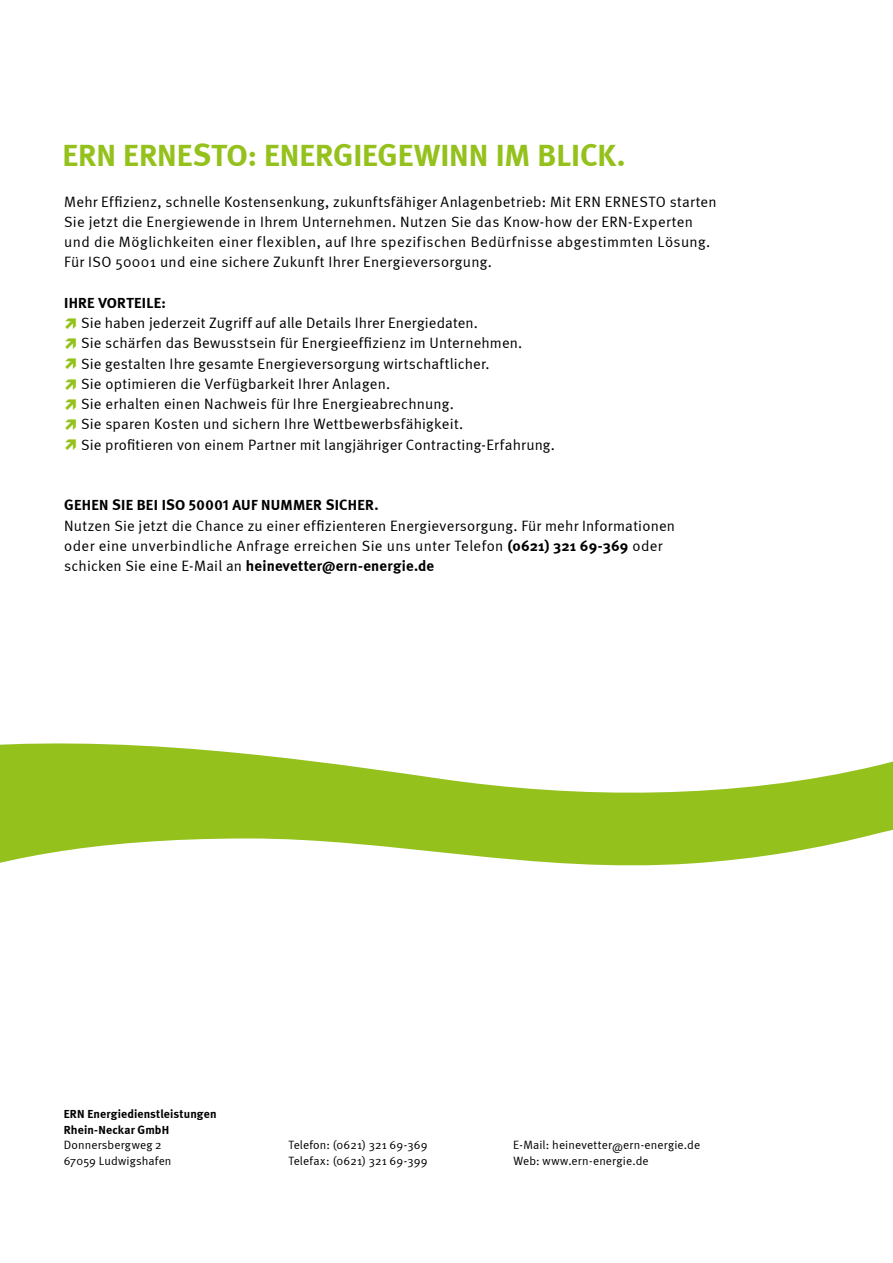
<style>
.page{position:relative;width:893px;height:1263px;background:#fff}
.page>*{position:absolute;margin:0;border:0;box-sizing:border-box;transform-origin:0 0}
.t1{font:700 31.5px "Meta";color:#94c11c}
.t2{font:15px/20.2px "Meta Normal";letter-spacing:.015em;color:#000}
.t3{font:700 15px "Meta";letter-spacing:.015em;color:#000}
.t4{font:12px/15.8px "Meta Normal";letter-spacing:.015em;color:#000}
.t5{font:700 12px/15.8px "Meta";letter-spacing:.015em;color:#000}
.s1{font-family:"Meta Bold Expert";font-weight:400}
.s2{font-family:"Meta";font-weight:700}
.s3{font-family:"Meta Normal";font-weight:400}
</style>
<div class="page">
<svg style="left:0;top:743px;width:893px;height:123px;fill:#94c11c"></svg>
<h1 class="t1" style="left:63px;top:136px;width:565px">ERN ERNESTO: ENERGIEGEWINN IM BLICK.</h1>
<p class="t2" style="left:64px;top:191px;width:654px">Mehr Effizienz, schnelle Kostensenkung, zukunftsfähiger Anlagenbetrieb: Mit ERN ERNESTO starten Sie jetzt die Energiewende in Ihrem Unternehmen. Nutzen Sie das Know-how der ERN-Experten und die Möglichkeiten einer flexiblen, auf Ihre spezifischen Bedürfnisse abgestimmten Lösung.<br>Für ISO 50001 und eine sichere Zukunft Ihrer Energieversorgung.</p>
<p class="t3" style="left:64px;top:294px;width:103px">IHRE VORTEILE:</p>
<p class="t2" style="left:81px;top:313px;width:475px">Sie haben jederzeit Zugriff auf alle Details Ihrer Energiedaten.<br>Sie schärfen das Bewusstsein für Energieeffizienz im Unternehmen.<br>Sie gestalten Ihre gesamte Energieversorgung wirtschaftlicher.<br>Sie optimieren die Verfügbarkeit Ihrer Anlagen.<br>Sie erhalten einen Nachweis für Ihre Energieabrechnung.<br>Sie sparen Kosten und sichern Ihre Wettbewerbsfähigkeit.<br>Sie profitieren von einem Partner mit langjähriger Contracting-Erfahrung.</p>
<p class="t3" style="left:64px;top:496px;width:106px">GEHEN SIE BEI ISO</p>
<p class="t3" style="left:189px;top:496px;width:191px"><span class="s1">50001</span> AUF NUMMER SICHER.</p>
<p class="t2" style="left:64px;top:515px;width:612px">Nutzen Sie jetzt die Chance zu einer effizienteren Energieversorgung. Für mehr Informationen oder eine unverbindliche Anfrage erreichen Sie uns unter Telefon <span class="s2">(0621) 321 69-369</span> oder</p>
<p class="t3" style="left:64px;top:557px;width:372px"><span class="s3">schicken Sie eine E-Mail an</span> HEINEVETTER@ERN-ENERGIE.DE</p>
<p class="t5" style="left:64px;top:1106px;width:154px">ERN ENERGIEDIENSTLEISTUNGEN<br>RHEIN-NECKAR GMBH</p>
<p class="t4" style="left:64px;top:1137px;width:109px">Donnersbergweg 2<br>67059 Ludwigshafen</p>
<p class="t4" style="left:289px;top:1137px;width:140px">Telefon: (0621) 321 69-369<br>Telefax: (0621) 321 69-399</p>
<p class="t4" style="left:513px;top:1137px;width:188px">E-Mail: heinevetter@ern-energie.de<br>Web: www.ern-energie.de</p>
</div>
